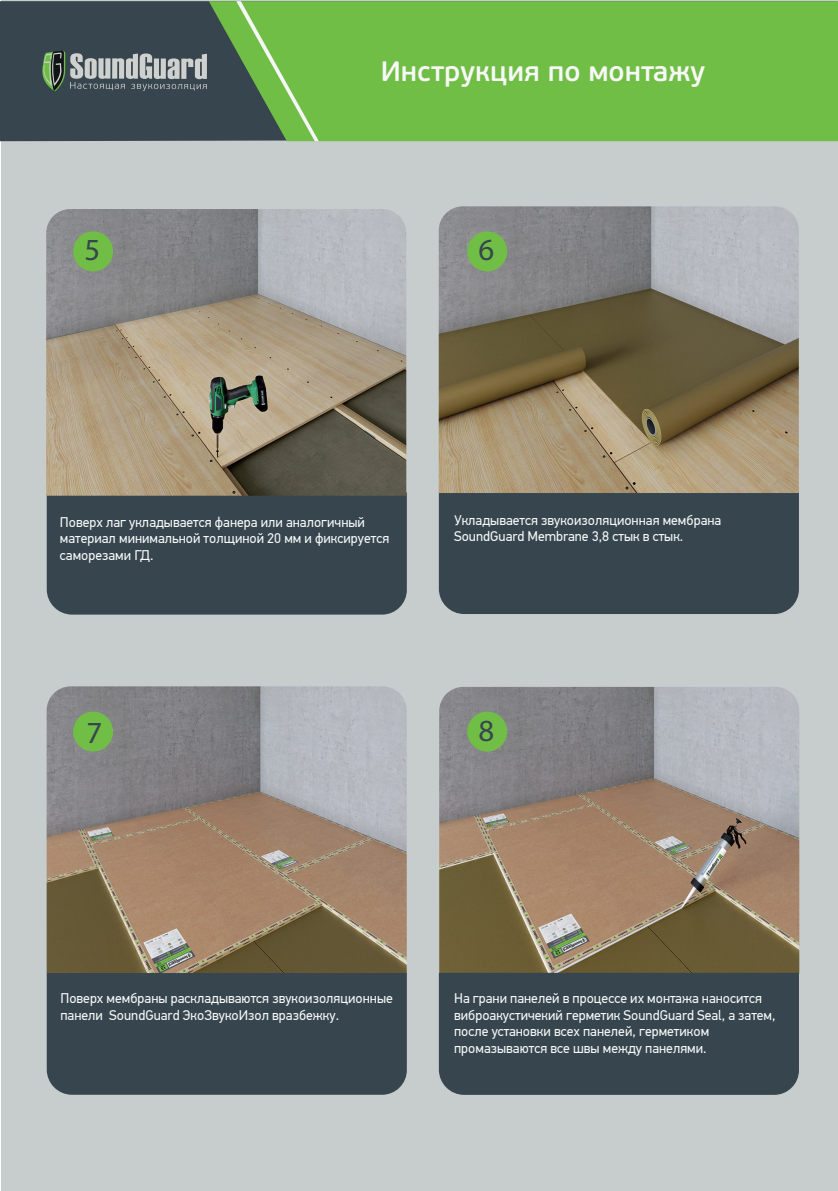
<style>
.page{position:relative;width:838px;height:1191px;background:#fff}
.page>*{position:absolute;margin:0;border:0;box-sizing:border-box;transform-origin:0 0}
.t1{font:30.8px "Myriad Pro";color:#37464e}
.t2{font:600 28px "PF Beau Sans Pro";color:#f7f8f7}
.t3{font:14px/16.8px "PF Din Text Pro";color:#f9fbfb}
</style>
<div class="page">
<div style="left:1px;top:1px;width:837px;height:1190px;background:#c7cccd"></div>
<div style="left:0;top:1px;width:209px;height:140px;background:#37464e"></div>
<div style="left:209px;top:1px;width:629px;height:140px;background:#70be46"></div>
<svg style="left:42px;top:51px;width:165px;height:40px"></svg>
<svg style="left:236px;top:1px;width:83px;height:140px;background:#6ba950"></svg>
<div style="left:47px;top:492px;width:360px;height:122px;background:#37464e"></div>
<div style="left:439px;top:493px;width:360px;height:121px;background:#37464e"></div>
<div style="left:47px;top:973px;width:360px;height:121px;background:#37464e"></div>
<img style="left:46px;top:209px;width:360px;height:287px">
<div style="left:73px;top:231px;width:40px;height:40px;background:#70be46;border-radius:50%"></div>
<img style="left:439px;top:206px;width:360px;height:287px">
<div style="left:467px;top:231px;width:40px;height:40px;background:#70be46;border-radius:50%"></div>
<img style="left:47px;top:686px;width:360px;height:287px">
<div style="left:73px;top:711px;width:40px;height:40px;background:#70be46;border-radius:50%"></div>
<img style="left:439px;top:687px;width:360px;height:285px">
<div style="left:467px;top:711px;width:40px;height:40px;background:#70be46;border-radius:50%"></div>
<div style="left:439px;top:972px;width:360px;height:122px;background:#37464e"></div>
<h2 class="t2" style="left:381px;top:55px;width:326px">Инструкция по монтажу</h2>
<h1 class="t1" style="left:85px;top:231px;width:17px">5</h1>
<h1 class="t1" style="left:479px;top:231px;width:17px">6</h1>
<p class="t3" style="left:60px;top:513px;width:331px">Поверх лаг укладывается фанера или аналогичный материал минимальной толщиной 20 мм и фиксируется саморезами ГД.</p>
<p class="t3" style="left:454px;top:511px;width:269px">Укладывается звукоизоляционная мембрана<br>SoundGuard Membrane 3,8 стык в стык.</p>
<h1 class="t1" style="left:87px;top:713px;width:17px">7</h1>
<h1 class="t1" style="left:479px;top:711px;width:17px">8</h1>
<p class="t3" style="left:60px;top:989px;width:334px">Поверх мембраны раскладываются звукоизоляционные панели SoundGuard ЭкоЗвукоИзол вразбежку.</p>
<p class="t3" style="left:454px;top:989px;width:323px">На грани панелей в процессе их монтажа наносится виброакустичекий герметик SoundGuard Seal, а затем, после установки всех панелей, герметиком промазываются все швы между панелями.</p>
</div>
